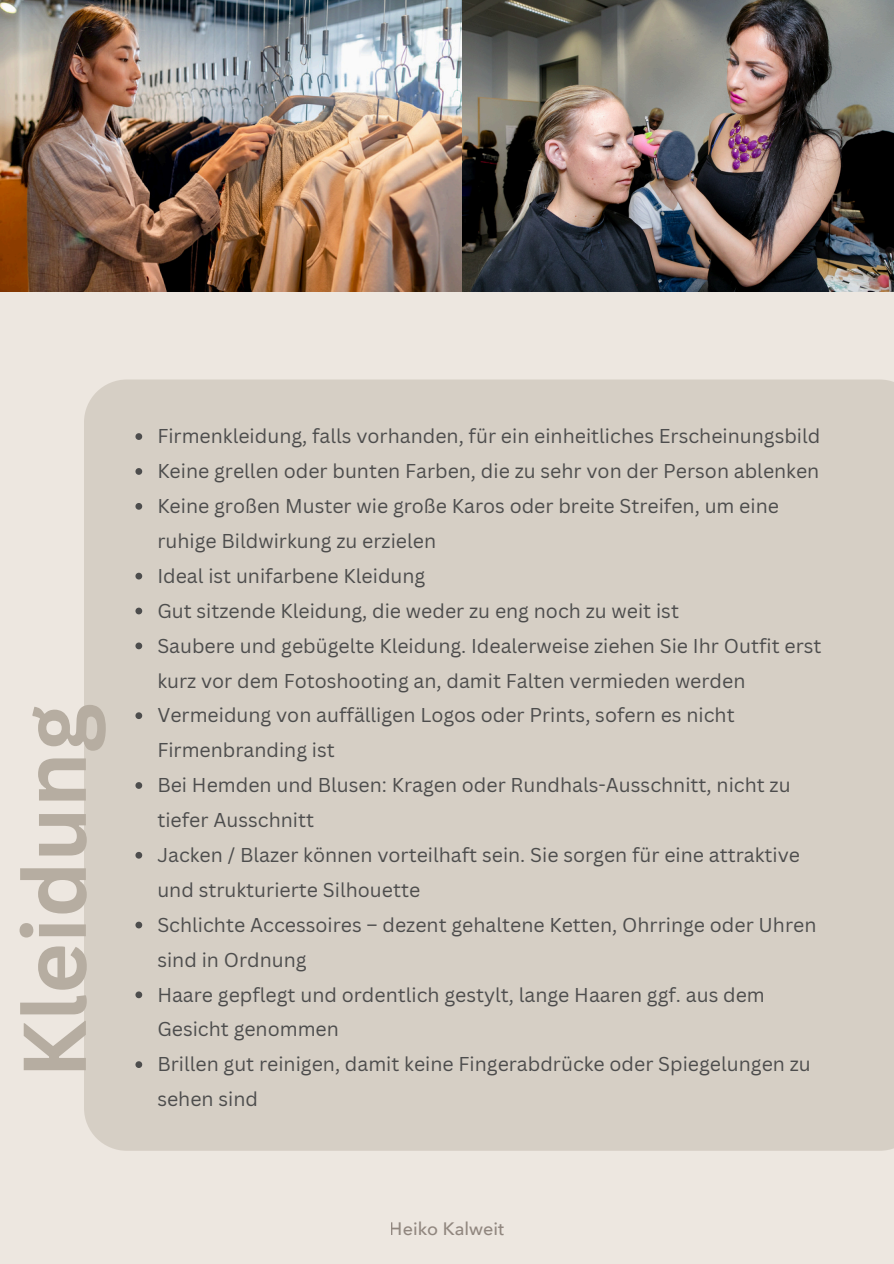
<style>
.page{position:relative;width:894px;height:1264px;background:#fff}
.page>*{position:absolute;margin:0;border:0;box-sizing:border-box;transform-origin:0 0}
.t1{font:700 87px "Canva Sans";color:#b6ada1}
.t2{font:19.5px/34.8px "Canva Sans";color:#4d4d4d}
.t3{font:500 18px "Avenir Next Arabic";color:#695d55}
</style>
<div class="page">
<div style="left:0;top:0;width:893px;height:1263px;background:#ede7e0"></div>
<img style="left:461px;top:0;width:432px;height:291px">
<img style="left:0;top:0;width:461px;height:291px">
<div style="left:84px;top:379px;width:809px;height:771px;background:#d6cfc5"></div>
<svg style="left:135px;top:433px;width:7px;height:7px"></svg>
<svg style="left:135px;top:468px;width:7px;height:7px"></svg>
<svg style="left:135px;top:503px;width:7px;height:6px"></svg>
<svg style="left:135px;top:572px;width:7px;height:7px"></svg>
<svg style="left:135px;top:607px;width:7px;height:7px"></svg>
<svg style="left:135px;top:642px;width:7px;height:7px"></svg>
<svg style="left:135px;top:712px;width:7px;height:7px"></svg>
<svg style="left:135px;top:782px;width:7px;height:6px"></svg>
<svg style="left:135px;top:851px;width:7px;height:7px"></svg>
<svg style="left:135px;top:921px;width:7px;height:7px"></svg>
<svg style="left:135px;top:991px;width:7px;height:7px"></svg>
<svg style="left:135px;top:1061px;width:7px;height:6px"></svg>
<p class="t1" style="left:-7px;top:1078px;width:376px;rotate:-90deg">Kleidung</p>
<p class="t2" style="left:157px;top:418px;width:664px">Firmenkleidung, falls vorhanden, für ein einheitliches Erscheinungsbild</p>
<p class="t2" style="left:157px;top:453px;width:663px">Keine grellen oder bunten Farben, die zu sehr von der Person ablenken</p>
<p class="t2" style="left:157px;top:488px;width:623px">Keine großen Muster wie große Karos oder breite Streifen, um eine ruhige Bildwirkung zu erzielen</p>
<p class="t2" style="left:157px;top:558px;width:269px">Ideal ist unifarbene Kleidung</p>
<p class="t2" style="left:157px;top:593px;width:523px">Gut sitzende Kleidung, die weder zu eng noch zu weit ist</p>
<p class="t2" style="left:157px;top:627px;width:665px">Saubere und gebügelte Kleidung. Idealerweise ziehen Sie Ihr Outfit erst kurz vor dem Fotoshooting an, damit Falten vermieden werden</p>
<p class="t2" style="left:157px;top:697px;width:578px">Vermeidung von auffälligen Logos oder Prints, sofern es nicht<br>Firmenbranding ist</p>
<p class="t2" style="left:157px;top:767px;width:634px">Bei Hemden und Blusen: Kragen oder Rundhals-Ausschnitt, nicht zu tiefer Ausschnitt</p>
<p class="t2" style="left:157px;top:837px;width:644px">Jacken / Blazer können vorteilhaft sein. Sie sorgen für eine attraktive und strukturierte Silhouette</p>
<p class="t2" style="left:157px;top:906px;width:660px">Schlichte Accessoires – dezent gehaltene Ketten, Ohrringe oder Uhren sind in Ordnung</p>
<p class="t2" style="left:157px;top:976px;width:608px">Haare gepflegt und ordentlich gestylt, lange Haaren ggf. aus dem<br>Gesicht genommen</p>
<p class="t2" style="left:157px;top:1046px;width:654px">Brillen gut reinigen, damit keine Fingerabdrücke oder Spiegelungen zu</p>
<p class="t2" style="left:157px;top:1081px;width:102px">sehen sind</p>
<p class="t3" style="left:389px;top:1218px;width:116px">Heiko Kalweit</p>
</div>
